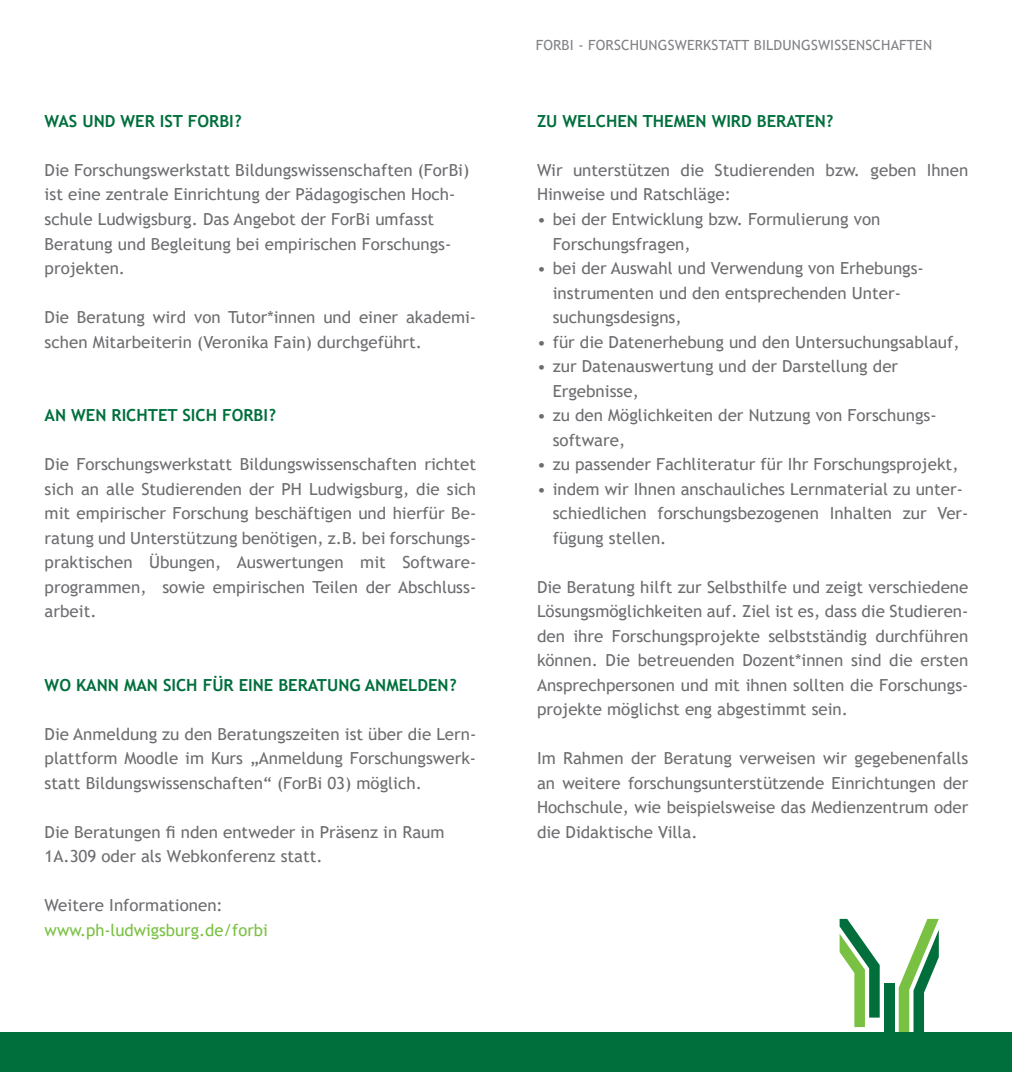
<style>
.page{position:relative;width:1012px;height:1072px;background:#fff}
.page>*{position:absolute;margin:0;border:0;box-sizing:border-box;transform-origin:0 0}
.t1{font:16.62px/24.5px "Trebuchet MS";color:#6c6d70}
.t2{font:700 16.62px "Trebuchet MS";color:#006f3c}
.t3{font:16.62px "Trebuchet MS";color:#79c142}
.t4{font:14px "Trebuchet MS";letter-spacing:.01em;color:#808285}
</style>
<div class="page">
<div style="left:884px;top:982px;width:10px;height:50px;background:#006f3c"></div>
<svg style="left:899px;top:918px;width:40px;height:114px"></svg>
<svg style="left:840px;top:918px;width:40px;height:109px"></svg>
<div style="left:0;top:1032px;width:1012px;height:39px;background:#006f3c"></div>
<p class="t2" style="left:45px;top:111px;width:199px">WAS UND WER IST FORBI ?</p>
<p class="t1" style="left:45px;top:158px;width:426px">Die Forschungswerkstatt Bildungswissenschaften (ForBi) ist eine zentrale Einrichtung der Pädagogischen Hoch&shy;schule Ludwigsburg. Das Angebot der ForBi umfasst Beratung und Begleitung bei empirischen Forschungs&shy;projekten.</p>
<p class="t1" style="left:45px;top:305px;width:433px">Die Beratung wird von Tutor*innen und einer akademi&shy;schen Mitarbeiterin (Veronika Fain) durchgeführt.</p>
<p class="t2" style="left:45px;top:405px;width:233px">AN WEN RICHTET SICH FORBI ?</p>
<p class="t1" style="left:45px;top:452px;width:433px;text-align:justify">Die Forschungswerkstatt Bildungswissenschaften richtet sich an alle Studierenden der PH Ludwigsburg, die sich mit empirischer Forschung beschäftigen und hierfür Be&shy;ratung und Unterstützung benötigen, z.B. bei forschungs&shy;praktischen Übungen, Auswertungen mit Software&shy;programmen, sowie empirischen Teilen der Abschluss&shy;arbeit.</p>
<p class="t2" style="left:45px;top:674px;width:413px">WO KANN MAN SICH FÜR EINE BERATUNG ANMELDEN ?</p>
<p class="t1" style="left:45px;top:721px;width:433px;text-align:justify">Die Anmeldung zu den Beratungszeiten ist über die Lern&shy;plattform Moodle im Kurs „Anmeldung Forschungswerk&shy;statt Bildungswissenschaften“ (ForBi 03) möglich.</p>
<p class="t1" style="left:45px;top:819px;width:401px">Die Beratungen fi nden entweder in Präsenz in Raum<br>1A.309 oder als Webkonferenz statt.</p>
<p class="t1" style="left:45px;top:893px;width:180px">Weitere Informationen:</p>
<p class="t3" style="left:45px;top:919px;width:225px">www.ph-ludwigsburg.de/forbi</p>
<p class="t4" style="left:536px;top:36px;width:398px">FORBI - FORSCHUNGSWERKSTATT BILDUNGSWISSENSCHAFTEN</p>
<p class="t2" style="left:537px;top:111px;width:298px">ZU WELCHEN THEMEN WIRD BERATEN?</p>
<p class="t1" style="left:537px;top:158px;width:433px">Wir unterstützen die Studierenden bzw. geben Ihnen<br>Hinweise und Ratschläge:</p>
<p class="t1" style="left:553px;top:207px;width:329px;text-indent:-16px">• bei der Entwicklung bzw. Formulierung von<br>Forschungsfragen,</p>
<p class="t1" style="left:553px;top:256px;width:373px;text-indent:-16px">• bei der Auswahl und Verwendung von Erhebungs&shy;instrumenten und den entsprechenden Unter&shy;suchungsdesigns,</p>
<p class="t1" style="left:537px;top:329px;width:424px">• für die Datenerhebung und den Untersuchungsablauf,</p>
<p class="t1" style="left:553px;top:354px;width:347px;text-indent:-16px">• zur Datenauswertung und der Darstellung der<br>Ergebnisse,</p>
<p class="t1" style="left:553px;top:403px;width:385px;text-indent:-16px">• zu den Möglichkeiten der Nutzung von Forschungs&shy;software,</p>
<p class="t1" style="left:537px;top:452px;width:423px">• zu passender Fachliteratur für Ihr Forschungsprojekt,</p>
<p class="t1" style="left:553px;top:476px;width:417px;text-indent:-16px">• indem wir Ihnen anschauliches Lernmaterial zu unter&shy;schiedlichen forschungsbezogenen Inhalten zur Ver&shy;fügung stellen.</p>
<p class="t1" style="left:537px;top:574px;width:433px;text-align:justify">Die Beratung hilft zur Selbsthilfe und zeigt verschiedene Lösungsmöglichkeiten auf. Ziel ist es, dass die Studieren&shy;den ihre Forschungsprojekte selbstständig durchführen können. Die betreuenden Dozent*innen sind die ersten Ansprechpersonen und mit ihnen sollten die Forschungs&shy;projekte möglichst eng abgestimmt sein.</p>
<p class="t1" style="left:537px;top:746px;width:433px;text-align:justify">Im Rahmen der Beratung verweisen wir gegebenenfalls an weitere forschungsunterstützende Einrichtungen der Hochschule, wie beispielsweise das Medienzentrum oder die Didaktische Villa.</p>
</div>
